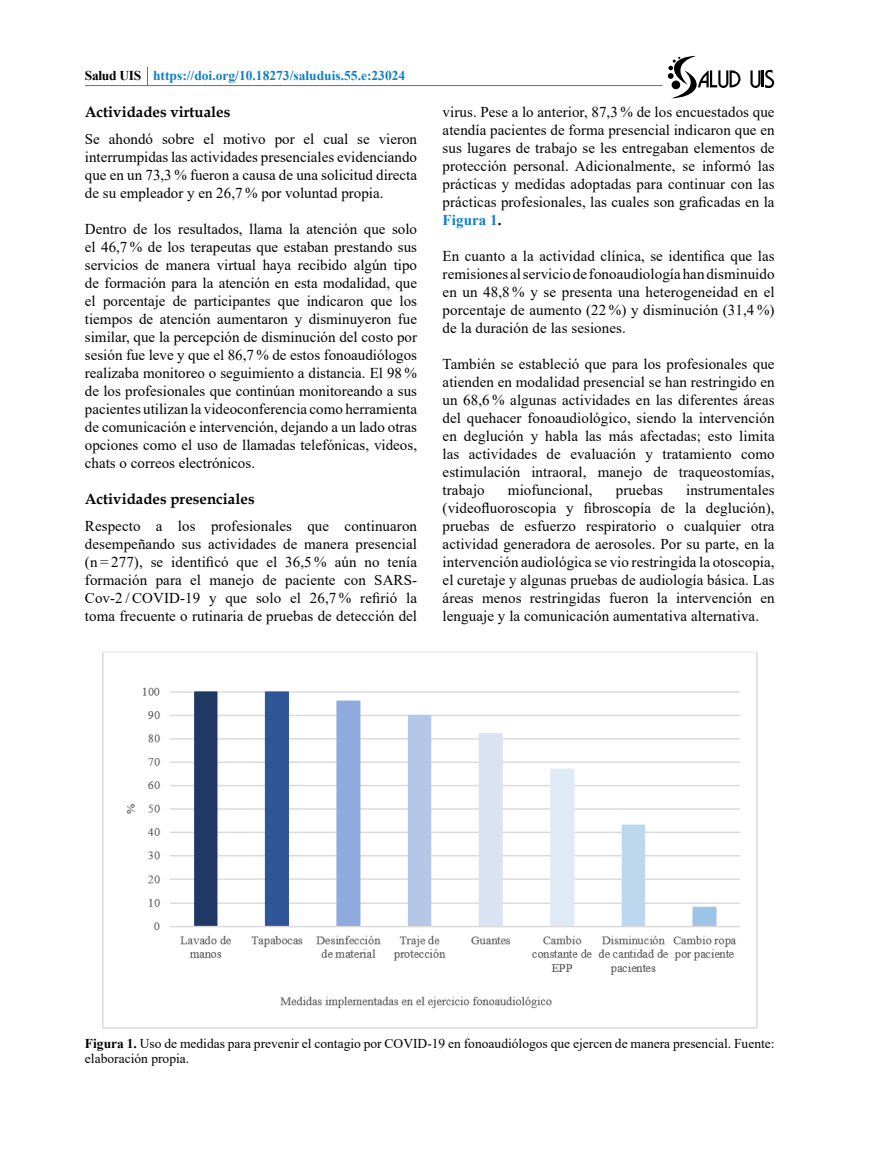
<style>
.page{position:relative;width:881px;height:1149px;background:#fff}
.page>*{position:absolute;margin:0;border:0;box-sizing:border-box;transform-origin:0 0}
.t1{font:15px/18px "Times New Roman";letter-spacing:.005em;color:#010202;text-align:justify}
.Titulos_2{font:700 15px "Book Antiqua";color:#010202}
.Pie_de_foto{font:13.5px/15px "Times New Roman";color:#010202}
.t2{font:700 13.5px "Times New Roman";color:#107fc3}
.s1{color:#000}
.s2{font-weight:700;color:#107fc3}
.s3{font-weight:700}
</style>
<div class="page">
<hr style="left:85px;top:85px;width:577px;height:1px;background:#706f6f">
<svg style="left:750px;top:69px;width:24px;height:19px"></svg>
<svg style="left:667px;top:56px;width:73px;height:42px"></svg>
<svg style="left:147px;top:67px;width:1px;height:18px"></svg>
<img style="left:102px;top:651px;width:656px;height:378px">
<p class="t2" style="left:85px;top:65px;width:322px"><span class="s1">Salud UIS</span> https://doi.org/10.18273/saluduis.55.e:23024</p>
<h5 class="Titulos_2" style="left:85px;top:102px;width:147px">Actividades virtuales</h5>
<p class="t1" style="left:85px;top:129px;width:333px">Se ahondó sobre el motivo por el cual se vieron interrumpidas las actividades presenciales evidenciando que en un 73,3 % fueron a causa de una solicitud directa de su empleador y en 26,7 % por voluntad propia.</p>
<p class="t1" style="left:85px;top:219px;width:333px">Dentro de los resultados, llama la atención que solo el 46,7 % de los terapeutas que estaban prestando sus servicios de manera virtual haya recibido algún tipo de formación para la atención en esta modalidad, que el porcentaje de participantes que indicaron que los tiempos de atención aumentaron y disminuyeron fue similar, que la percepción de disminución del costo por sesión fue leve y que el 86,7 % de estos fonoaudiólogos realizaba monitoreo o seguimiento a distancia. El 98 % de los profesionales que continúan monitoreando a sus pacientes utilizan la videoconferencia como herramienta de comunicación e intervención, dejando a un lado otras opciones como el uso de llamadas telefónicas, videos, chats o correos electrónicos.</p>
<h5 class="Titulos_2" style="left:85px;top:488px;width:171px">Actividades presenciales</h5>
<p class="t1" style="left:85px;top:516px;width:333px">Respecto a los profesionales que continuaron desempeñando sus actividades de manera presencial (n = 277), se identificó que el 36,5 % aún no tenía formación para el manejo de paciente con SARS-Cov-2 / COVID-19 y que solo el 26,7 % refirió la toma frecuente o rutinaria de pruebas de detección del</p>
<p class="t1" style="left:442px;top:102px;width:333px">virus. Pese a lo anterior, 87,3 % de los encuestados que atendía pacientes de forma presencial indicaron que en sus lugares de trabajo se les entregaban elementos de protección personal. Adicionalmente, se informó las prácticas y medidas adoptadas para continuar con las prácticas profesionales, las cuales son graficadas en la <span class="s2">Figura 1</span><span class="s3">.</span></p>
<p class="t1" style="left:442px;top:246px;width:333px">En cuanto a la actividad clínica, se identifica que las remisiones al servicio de fonoaudiología han disminuido en un 48,8 % y se presenta una heterogeneidad en el porcentaje de aumento (22 %) y disminución (31,4 %) de la duración de las sesiones.</p>
<p class="t1" style="left:442px;top:354px;width:333px">También se estableció que para los profesionales que atienden en modalidad presencial se han restringido en un 68,6 % algunas actividades en las diferentes áreas del quehacer fonoaudiológico, siendo la intervención en deglución y habla las más afectadas; esto limita las actividades de evaluación y tratamiento como estimulación intraoral, manejo de traqueostomías, trabajo</p>
<p class="t1" style="left:442px;top:480px;width:333px;text-indent:243px">instrumentales (videofluoroscopia y fibroscopía de la deglución), pruebas de esfuerzo respiratorio o cualquier otra actividad generadora de aerosoles. Por su parte, en la intervención audiológica se vio restringida la otoscopia, el curetaje y algunas pruebas de audiología básica. Las áreas menos restringidas fueron la intervención en lenguaje y la comunicación aumentativa alternativa.</p>
<p class="t1" style="left:507px;top:480px;width:86px">miofuncional,</p>
<p class="t1" style="left:615px;top:480px;width:49px">pruebas</p>
<p class="Pie_de_foto" style="left:85px;top:1035px;width:690px"><span class="s3">Figura 1.</span> Uso de medidas para prevenir el contagio por COVID-19 en fonoaudiólogos que ejercen de manera presencial. Fuente: elaboración propia.</p>
</div>
